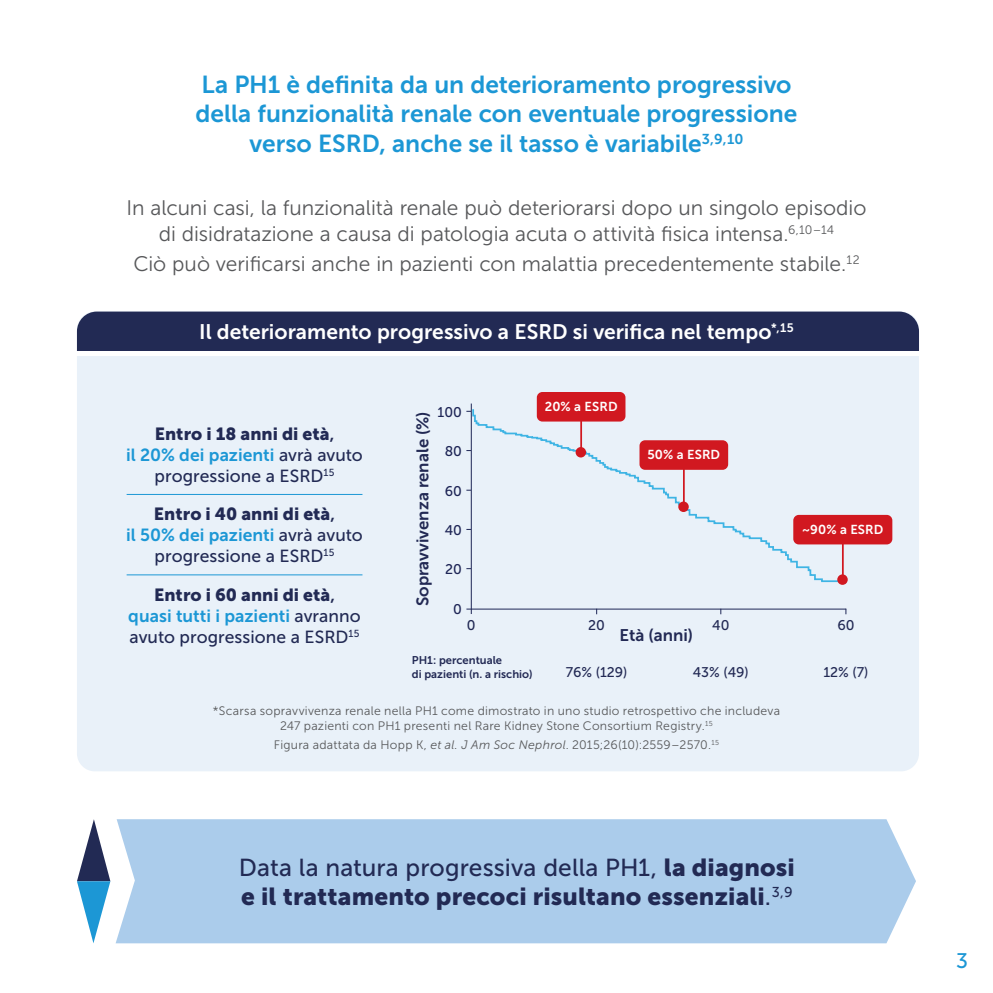
<style>
.page{position:relative;width:993px;height:993px;background:#fff}
.page>*{position:absolute;margin:0;border:0;box-sizing:border-box;transform-origin:0 0}
.t1{font:24.5px/29.4px "Museo Sans 700";color:#1c97d5;text-align:center}
.t2{font:24.5px/29.4px "Museo Sans 900";letter-spacing:.005em;color:#222a54}
.t3{font:21px/25.2px "Museo Sans 300";color:#57585a;text-align:center}
.t4{font:21px "Museo Sans 700";color:#fff}
.t5{font:21px "Museo Sans 500";color:#1c97d5}
.t6{font:17.5px/21px "Museo Sans 500";letter-spacing:.005em;color:#222a54;text-align:center}
.t7{font:17.5px "Museo Sans 900";letter-spacing:.005em;color:#222a54}
.t8{font:16.8px "Museo Sans 700";color:#222954}
.t9{font:14px "Museo Sans 500";color:#222954}
.t10{font:14px "Museo Sans 500";color:#1e2556}
.t11{font:12.95px "Museo Sans 700";letter-spacing:.01em;color:#fff}
.t12{font:12.25px "Museo Sans 300";letter-spacing:.02em;color:#57585a}
.t13{font:11.2px/13.5px "Museo Sans 700";color:#222954}
.s1{font-family:"Museo Sans 700"}
.s2{font-family:"Museo Sans 700";color:#1c97d5}
.s3{font-style:italic}
.s4{font-family:"Museo Sans 500"}
</style>
<div class="page">
<div style="left:116px;top:819px;width:799px;height:124px;background:#abcceb"></div>
<svg style="left:77px;top:819px;width:33px;height:124px"></svg>
<div style="left:77px;top:311px;width:841px;height:460px;background:#e9f1f9;border-radius:18px"></div>
<hr style="left:466px;top:608px;width:379px;height:1px;background:#1e2656">
<svg style="left:472px;top:407px;width:374px;height:178px"></svg>
<div style="left:575px;top:447px;width:11px;height:10px;background:#d11820;border-radius:50%"></div>
<div style="left:678px;top:501px;width:10px;height:11px;background:#d11820;border-radius:50%"></div>
<div style="left:837px;top:574px;width:10px;height:10px;background:#d11820;border-radius:50%"></div>
<div style="left:639px;top:440px;width:89px;height:29px;background:#d11820;border-radius:6px"></div>
<div style="left:793px;top:514px;width:99px;height:30px;background:#d11820;border-radius:6px"></div>
<hr style="left:841px;top:542px;width:2px;height:36px;background:#d11820">
<hr style="left:682px;top:468px;width:2px;height:36px;background:#d11820">
<div style="left:536px;top:392px;width:89px;height:29px;background:#d11820;border-radius:6px"></div>
<hr style="left:580px;top:415px;width:2px;height:35px;background:#d11820">
<hr style="left:471px;top:403px;width:1px;height:210px;background:#1e2656">
<svg style="left:77px;top:311px;width:841px;height:45px;background:#3e4569"></svg>
<hr style="left:127px;top:494px;width:235px;height:1px;background:#1c97d5">
<hr style="left:127px;top:574px;width:235px;height:1px;background:#1c97d5">
<p class="t1" style="left:195px;top:70px;width:603px">La PH1 è definita da un deterioramento progressivo della funzionalità renale con eventuale progressione verso ESRD, anche se il tasso è variabile<sup>3,9,10</sup></p>
<p class="t3" style="left:126px;top:195px;width:741px">In alcuni casi, la funzionalità renale può deteriorarsi dopo un singolo episodio di disidratazione a causa di patologia acuta o attività fisica intensa.<sup>6,10–14</sup></p>
<p class="t3" style="left:133px;top:251px;width:727px">Ciò può verificarsi anche in pazienti con malattia precedentemente stabile.<sup>12</sup></p>
<p class="t4" style="left:199px;top:320px;width:596px">Il deterioramento progressivo a ESRD si verifica nel tempo<sup>*,15</sup></p>
<p class="t7" style="left:155px;top:423px;width:181px">Entro i 18 anni di età<span class="s1">,</span></p>
<p class="t6" style="left:126px;top:444px;width:238px"><span class="s2">il 20% dei pazienti</span> avrà avuto progressione a ESRD<sup>15</sup></p>
<p class="t7" style="left:154px;top:504px;width:183px">Entro i 40 anni di età<span class="s1">,</span></p>
<p class="t6" style="left:126px;top:524px;width:238px"><span class="s2">il 50% dei pazienti</span> avrà avuto progressione a ESRD<sup>15</sup></p>
<p class="t7" style="left:154px;top:584px;width:182px">Entro i 60 anni di età<span class="s1">,</span></p>
<p class="t6" style="left:128px;top:605px;width:234px;text-align:left"><span class="s2">quasi tutti i pazienti</span> avranno avuto progressione a ESRD<sup>15</sup></p>
<p class="t10" style="left:437px;top:404px;width:26px">100</p>
<p class="t10" style="left:444px;top:443px;width:19px">80</p>
<p class="t10" style="left:444px;top:483px;width:19px">60</p>
<p class="t10" style="left:444px;top:522px;width:19px">40</p>
<p class="t10" style="left:445px;top:562px;width:18px">20</p>
<p class="t10" style="left:453px;top:601px;width:10px">0</p>
<p class="t8" style="left:413px;top:606px;width:196px;rotate:-90deg">Sopravvivenza renale (%)</p>
<p class="t11" style="left:544px;top:399px;width:74px">20% a ESRD</p>
<p class="t11" style="left:647px;top:447px;width:74px">50% a ESRD</p>
<p class="t11" style="left:801px;top:522px;width:83px">~90% a ESRD</p>
<p class="t9" style="left:467px;top:617px;width:10px">0</p>
<p class="t9" style="left:588px;top:617px;width:18px">20</p>
<p class="t9" style="left:712px;top:617px;width:19px">40</p>
<p class="t9" style="left:837px;top:617px;width:19px">60</p>
<p class="t8" style="left:619px;top:625px;width:75px">Età (anni)</p>
<p class="t13" style="left:412px;top:653px;width:122px">PH1: percentuale<br>di pazienti (n. a rischio)</p>
<p class="t9" style="left:692px;top:664px;width:58px">43% (49)</p>
<p class="t9" style="left:823px;top:664px;width:46px">12% (7)</p>
<p class="t9" style="left:565px;top:664px;width:63px">76% (129)</p>
<p class="t12" style="left:213px;top:704px;width:568px">*Scarsa sopravvivenza renale nella PH1 come dimostrato in uno studio retrospettivo che includeva</p>
<p class="t12" style="left:280px;top:718px;width:434px">247 pazienti con PH1 presenti nel Rare Kidney Stone Consortium Registry.<sup>15</sup></p>
<p class="t12" style="left:274px;top:738px;width:446px">Figura adattata da Hopp K, <span class="s3">et al. J Am Soc Nephrol</span>. 2015;26(10):2559–2570.<sup>15</sup></p>
<p class="t2" style="left:239px;top:852px;width:557px"><span class="s4">Data la natura progressiva della PH1,</span> la diagnosi e il trattamento precoci risultano essenziali<span class="s4">.</span><sup>3,9</sup></p>
<p class="t5" style="left:955px;top:949px;width:13px">3</p>
</div>
